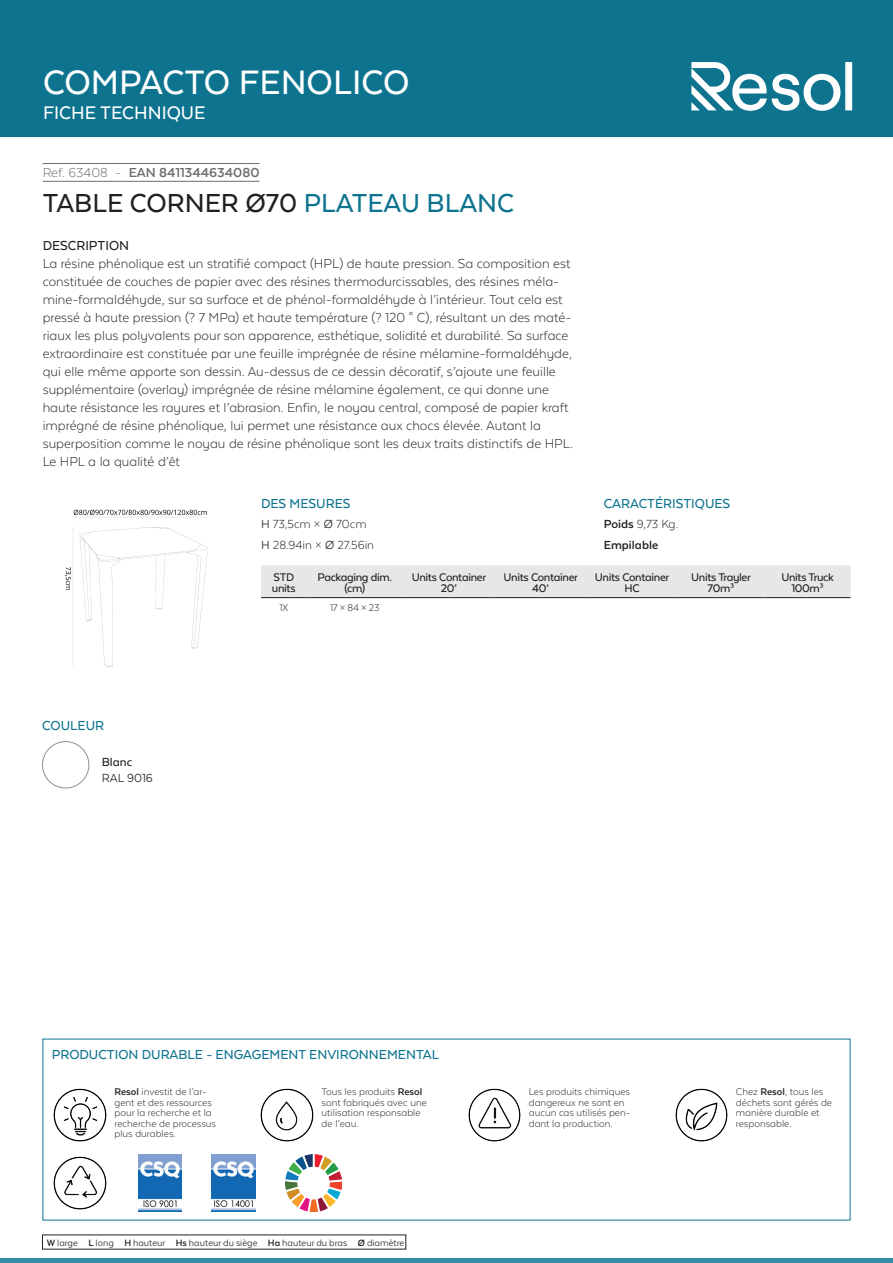
<style>
.page{position:relative;width:893px;height:1263px;background:#fff}
.page>*{position:absolute;margin:0;border:0;box-sizing:border-box;transform-origin:0 0}
.t1{font:500 39px "Texta Alt";color:#fff}
.t2{font:500 30px "Texta Alt";color:#231f20}
.t3{font:500 21px "Texta Alt";color:#fff}
.t4{font:300 15px/18px "Texta Alt";color:#231f20}
.t5{font:500 15px "Texta Alt";color:#0d738f}
.t6{font:700 15px "Texta Alt";color:#6c6d70}
.t7{font:500 15px "Texta Alt";color:#231f20}
.t8{font:300 13.5px/20.4px "Texta Alt";color:#231f20}
.t9{font:700 13.5px/20.4px "Texta Alt";color:#231f20}
.t10{font:13.5px "Texta Alt";color:#231f20}
.t11{font:500 13.5px "Texta Alt";color:#231f20}
.t12{font:500 12.75px/10.5px "Texta Alt";letter-spacing:-.025em;color:#231f20;text-align:center}
.t13{font:300 11.25px/10.5px "Texta Alt";color:#231f20}
.t14{font:10.5px "Texta Alt";color:#231f20}
.s1{font-weight:300}
.s2{color:#0d738f}
.s3{font-weight:400}
.s4{font-weight:700}
</style>
<div class="page">
<div style="left:0;top:0;width:893px;height:137px;background:#0d738f"></div>
<hr style="left:0;top:1259px;width:893px;height:4px;background:#348ea3">
<svg style="left:691px;top:62px;width:161px;height:49px"></svg>
<hr style="left:43px;top:163px;width:217px;height:1px;background:#6c6d70">
<hr style="left:43px;top:181px;width:217px;height:1px;background:#6c6d70">
<img style="left:42px;top:742px;width:47px;height:46px;border-radius:23px">
<div style="left:42px;top:741px;width:47px;height:47px;border:1px solid #89948d;border-radius:50%"></div>
<img style="left:65px;top:509px;width:143px;height:158px">
<div style="left:261px;top:565px;width:590px;height:32px;background:#e6e7e9"></div>
<hr style="left:261px;top:597px;width:46px;height:1px;background:#231f20">
<hr style="left:307px;top:597px;width:96px;height:1px;background:#231f20">
<hr style="left:403px;top:597px;width:92px;height:1px;background:#231f20">
<hr style="left:495px;top:597px;width:92px;height:1px;background:#231f20">
<hr style="left:587px;top:597px;width:90px;height:1px;background:#231f20">
<hr style="left:677px;top:597px;width:88px;height:1px;background:#231f20">
<hr style="left:765px;top:597px;width:86px;height:1px;background:#231f20">
<img style="left:53px;top:1088px;width:54px;height:54px">
<img style="left:260px;top:1088px;width:54px;height:54px">
<img style="left:468px;top:1088px;width:53px;height:54px">
<img style="left:675px;top:1088px;width:53px;height:54px">
<img style="left:53px;top:1156px;width:54px;height:54px">
<img style="left:138px;top:1155px;width:44px;height:56px">
<img style="left:212px;top:1155px;width:43px;height:56px">
<img style="left:285px;top:1155px;width:57px;height:56px">
<h1 class="t1" style="left:43px;top:62px;width:368px">COMPACTO FENOLICO</h1>
<h3 class="t3" style="left:43px;top:102px;width:164px">FICHE TECHNIQUE</h3>
<p class="t6" style="left:43px;top:164px;width:218px"><span class="s1">Ref. 63408 -</span> EAN 8411344634080</p>
<h2 class="t2" style="left:43px;top:188px;width:473px">TABLE CORNER Ø70 <span class="s2">PLATEAU BLANC</span></h2>
<p class="t7" style="left:43px;top:237px;width:88px">DESCRIPTION</p>
<p class="t4" style="left:43px;top:254px;width:532px">La résine phénolique est un stratifié compact (HPL) de haute pression. Sa composition est constituée de couches de papier avec des résines thermodurcissables, des résines méla&shy;mine-formaldéhyde, sur sa surface et de phénol-formaldéhyde à l’intérieur. Tout cela est pressé à haute pression (? 7 MPa) et haute température (? 120 ° C), résultant un des maté&shy;riaux les plus polyvalents pour son apparence, esthétique, solidité et durabilité. Sa surface extraordinaire est constituée par une feuille imprégnée de résine mélamine-formaldéhyde, qui elle même apporte son dessin. Au-dessus de ce dessin décoratif, s’ajoute une feuille supplémentaire (overlay) imprégnée de résine mélamine également, ce qui donne une haute résistance les rayures et l’abrasion. Enfin, le noyau central, composé de papier kraft imprégné de résine phénolique, lui permet une résistance aux chocs élevée. Autant la superposition comme le noyau de résine phénolique sont les deux traits distinctifs de HPL.<br>Le HPL a la qualité d’êt</p>
<p class="t5" style="left:42px;top:718px;width:63px">COULEUR</p>
<p class="t11" style="left:102px;top:755px;width:32px">Blanc</p>
<p class="t10" style="left:102px;top:771px;width:52px">RAL 9016</p>
<p class="t5" style="left:604px;top:495px;width:128px">CARACTÉRISTIQUES</p>
<p class="t9" style="left:604px;top:514px;width:76px">Poids <span class="s1">9,73 Kg.<br></span>Empilable</p>
<p class="t5" style="left:261px;top:495px;width:91px">DES MESURES</p>
<p class="t8" style="left:261px;top:514px;width:115px"><span class="s3">H</span> 73,5cm × <span class="s3">Ø</span> 70cm<br><span class="s3">H</span> 28.94in × <span class="s3">Ø</span> 27.56in</p>
<p class="t12" style="left:272px;top:572px;width:25px;text-align:left">STD units</p>
<p class="t12" style="left:317px;top:572px;width:76px">Packaging dim. (cm)</p>
<p class="t12" style="left:412px;top:572px;width:76px">Units Container<br>20’</p>
<p class="t12" style="left:504px;top:572px;width:76px">Units Container<br>40’</p>
<p class="t12" style="left:595px;top:572px;width:76px">Units Container<br>HC</p>
<p class="t12" style="left:691px;top:572px;width:61px">Units Trayler<br>70m³</p>
<p class="t12" style="left:781px;top:572px;width:54px">Units Truck<br>100m³</p>
<p class="t13" style="left:279px;top:602px;width:10px">1X</p>
<p class="t13" style="left:330px;top:602px;width:51px">17 × 84 × 23</p>
<p class="t5" style="left:52px;top:1047px;width:389px">PRODUCTION DURABLE - ENGAGEMENT ENVIRONNEMENTAL</p>
<p class="t13" style="left:114px;top:1086px;width:103px"><span class="s4">Resol</span> investit de l’ar&shy;gent et des ressources pour la recherche et la recherche de processus plus durables.</p>
<p class="t13" style="left:322px;top:1086px;width:107px">Tous les produits <span class="s4">Resol </span>sont fabriqués avec une utilisation responsable de l’eau.</p>
<p class="t13" style="left:529px;top:1086px;width:103px">Les produits chimiques dangereux ne sont en aucun cas utilisés pen&shy;dant la production.</p>
<p class="t13" style="left:736px;top:1086px;width:98px">Chez <span class="s4">Resol</span>, tous les déchets sont gérés de manière durable et responsable.</p>
<p class="t14" style="left:47px;top:1237px;width:359px"><span class="s4">W</span> large <span class="s4">L</span> long <span class="s4">H</span> hauteur <span class="s4">Hs</span> hauteur du siège <span class="s4">Ha</span> hauteur du bras <span class="s4">Ø</span> diamètre</p>
</div>
